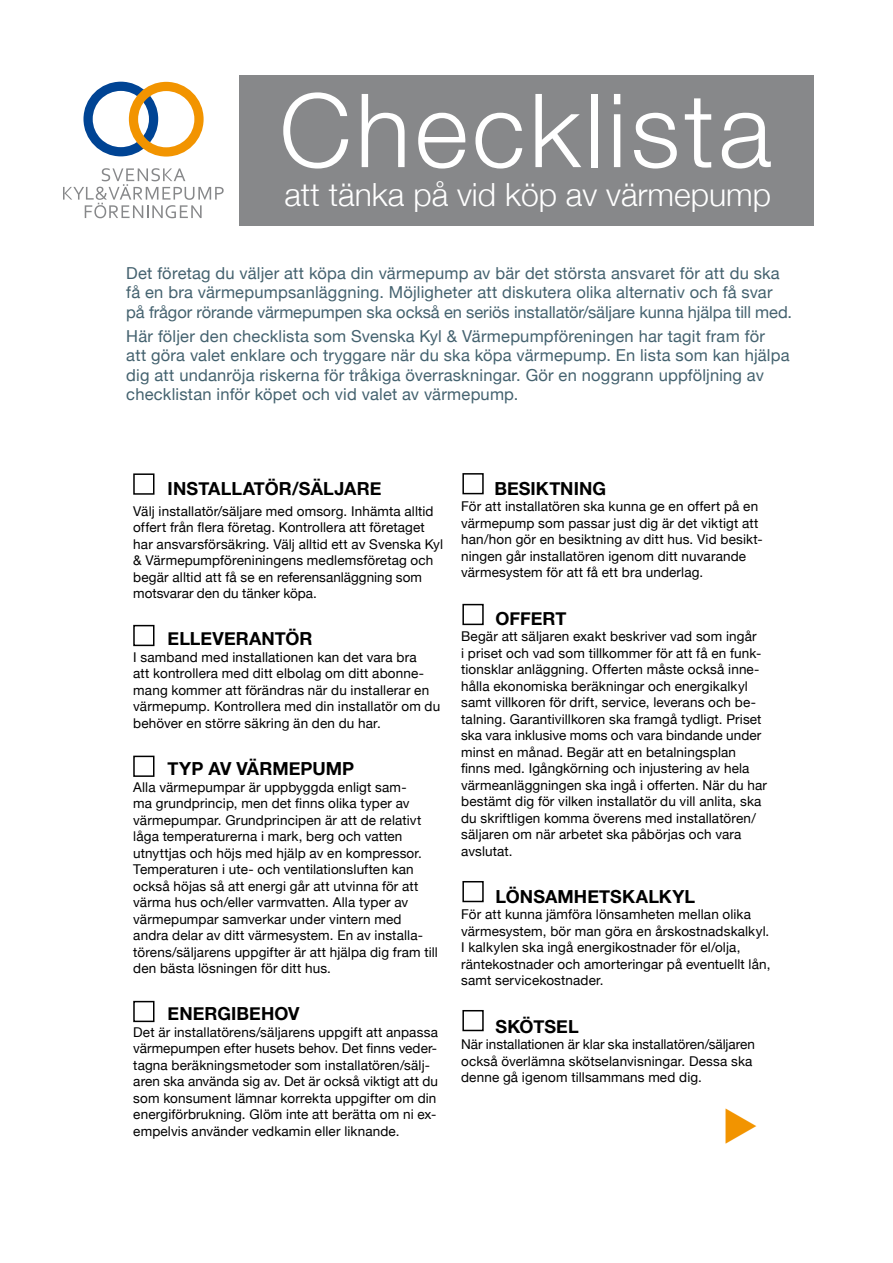
<style>
.page{position:relative;width:893px;height:1263px;background:#fff}
.page>*{position:absolute;margin:0;border:0;box-sizing:border-box;transform-origin:0 0}
.t1{font:300 102.45px "Helvetica Neue";letter-spacing:.04em;color:#fff}
.t2{font:300 31.95px "Helvetica Neue";color:#fff}
.t3{font:700 18px "Helvetica Neue";letter-spacing:.005em;color:#000}
.t4{font:16.5px/19.5px "Helvetica Neue";letter-spacing:.01em;color:#44626f}
.t5{font:13.5px/16.5px "Helvetica Neue";letter-spacing:.01em;color:#000}
</style>
<div class="page">
<div style="left:462px;top:1010px;width:22px;height:21px;border:2px solid #000"></div>
<div style="left:462px;top:473px;width:22px;height:21px;border:2px solid #000"></div>
<div style="left:133px;top:473px;width:21px;height:22px;border:2px solid #000"></div>
<div style="left:133px;top:1001px;width:21px;height:21px;border:2px solid #000"></div>
<div style="left:133px;top:756px;width:21px;height:21px;border:2px solid #000"></div>
<div style="left:133px;top:625px;width:21px;height:21px;border:2px solid #000"></div>
<div style="left:462px;top:604px;width:22px;height:21px;border:2px solid #000"></div>
<div style="left:462px;top:881px;width:22px;height:21px;border:2px solid #000"></div>
<div style="left:239px;top:75px;width:575px;height:150px;background:#87888a"></div>
<svg style="left:83px;top:82px;width:121px;height:75px"></svg>
<svg style="left:63px;top:168px;width:161px;height:50px"></svg>
<h1 class="t1" style="left:279px;top:68px;width:494px">Checklista</h1>
<h2 class="t2" style="left:284px;top:175px;width:488px">att tänka på vid köp av värmepump</h2>
<p class="t4" style="left:126px;top:263px;width:667px">Det företag du väljer att köpa din värmepump av bär det största ansvaret för att du ska få en bra värmepumpsanläggning. Möjligheter att diskutera olika alternativ och få svar på frågor rörande värmepumpen ska också en seriös installatör/säljare kunna hjälpa till med.</p>
<p class="t4" style="left:126px;top:326px;width:665px">Här följer den checklista som Svenska Kyl &amp; Värmepumpföreningen har tagit fram för<br>att göra valet enklare och tryggare när du ska köpa värmepump. En lista som kan hjälpa dig att undanröja riskerna för tråkiga överraskningar. Gör en noggrann uppföljning av checklistan inför köpet och vid valet av värmepump.</p>
<h3 class="t3" style="left:168px;top:477px;width:215px">INSTALLATÖR/SÄLJARE</h3>
<p class="t5" style="left:133px;top:502px;width:311px">Välj installatör/säljare med omsorg. Inhämta alltid offert från flera företag. Kontrollera att företaget har ansvarsförsäkring. Välj alltid ett av Svenska Kyl &amp; Värmepumpföreniningens medlemsföretag och begär alltid att få se en referensanläggning som motsvarar den du tänker köpa.</p>
<h3 class="t3" style="left:168px;top:628px;width:147px">ELLEVERANTÖR</h3>
<p class="t5" style="left:133px;top:649px;width:309px">I samband med installationen kan det vara bra<br>att kontrollera med ditt elbolag om ditt abonne&shy;mang kommer att förändras när du installerar en värmepump. Kontrollera med din installatör om du behöver en större säkring än den du har.</p>
<h3 class="t3" style="left:168px;top:758px;width:188px">TYP AV VÄRMEPUMP</h3>
<p class="t5" style="left:133px;top:778px;width:306px">Alla värmepumpar är uppbyggda enligt sam-<br>ma grundprincip, men det finns olika typer av värmepumpar. Grundprincipen är att de relativt låga temperaturerna i mark, berg och vatten utnyttjas och höjs med hjälp av en kompressor.<br>Temperaturen i ute- och ventilationsluften kan också höjas så att energi går att utvinna för att värma hus och/eller varmvatten. Alla typer av värmepumpar samverkar under vintern med andra delar av ditt värmesystem. En av installa&shy;törens/säljarens uppgifter är att hjälpa dig fram till den bästa lösningen för ditt hus.</p>
<h3 class="t3" style="left:168px;top:1003px;width:133px">ENERGIBEHOV</h3>
<p class="t5" style="left:133px;top:1024px;width:306px">Det är installatörens/säljarens uppgift att anpassa värmepumpen efter husets behov. Det finns veder&shy;tagna beräkningsmetoder som installatören/sälj&shy;aren ska använda sig av. Det är också viktigt att du som konsument lämnar korrekta uppgifter om din energiförbrukning. Glöm inte att berätta om ni ex&shy;empelvis använder vedkamin eller liknande.</p>
<h3 class="t3" style="left:494px;top:477px;width:113px">BESIKTNING</h3>
<p class="t5" style="left:461px;top:498px;width:303px">För att installatören ska kunna ge en offert på en värmepump som passar just dig är det viktigt att han/hon gör en besiktning av ditt hus. Vid besikt&shy;ningen går installatören igenom ditt nuvarande värmesystem för att få ett bra underlag.</p>
<h3 class="t3" style="left:496px;top:607px;width:72px">OFFERT</h3>
<p class="t5" style="left:461px;top:628px;width:307px">Begär att säljaren exakt beskriver vad som ingår<br>i priset och vad som tillkommer för att få en funk&shy;tionsklar anläggning. Offerten måste också inne&shy;hålla ekonomiska beräkningar och energikalkyl samt villkoren för drift, service, leverans och be&shy;talning. Garantivillkoren ska framgå tydligt. Priset ska vara inklusive moms och vara bindande under minst en månad. Begär att en betalningsplan finns med. Igångkörning och injustering av hela värmeanläggningen ska ingå i offerten. När du har bestämt dig för vilken installatör du vill anlita, ska du skriftligen komma överens med installatören/ säljaren om när arbetet ska påbörjas och vara avslutat.</p>
<h3 class="t3" style="left:496px;top:885px;width:201px">LÖNSAMHETSKALKYL</h3>
<p class="t5" style="left:461px;top:906px;width:311px">För att kunna jämföra lönsamheten mellan olika värmesystem, bör man göra en årskostnadskalkyl.<br>I kalkylen ska ingå energikostnader för el/olja, räntekostnader och amorteringar på eventuellt lån, samt servicekostnader.</p>
<h3 class="t3" style="left:496px;top:1015px;width:85px">SKÖTSEL</h3>
<p class="t5" style="left:461px;top:1036px;width:295px">När installationen är klar ska installatören/säljaren också överlämna skötselanvisningar. Dessa ska denne gå igenom tillsammans med dig.</p>
</div>
